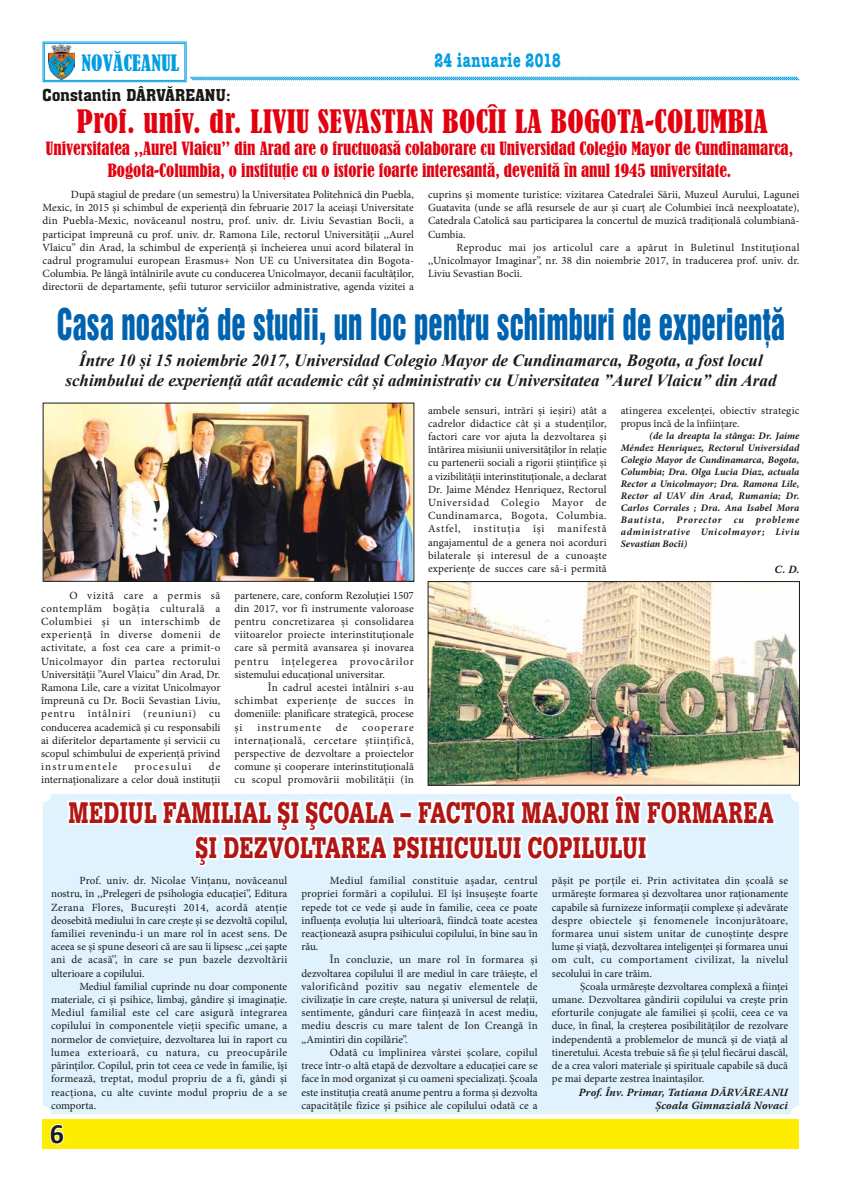
<style>
.page{position:relative;width:842px;height:1191px;background:#fff}
.page>*{position:absolute;margin:0;border:0;box-sizing:border-box;transform-origin:0 0}
.t1{font:40px "Helvetica Inserat ROM";letter-spacing:.005em;color:#0063af;scale:.71 1}
.t2{font:700 31px/35px "Serifa DEE";letter-spacing:.02em;color:#b01614;text-align:center;scale:.65 1}
.t3{font:30px "Bernard MT Condensed ROM";letter-spacing:.01em;color:#e3000f}
.t4{font:700 28px "Calibri";color:#1a1a18}
.t5{font:21px "Bernard MT Condensed ROM";letter-spacing:.01em;color:#009ee3}
.t6{font:700 20px "American Typ Itc DEE";letter-spacing:.05em;color:#009ee3;scale:.7 1}
.t7{font:500 18px "Aachen DEE";letter-spacing:.01em;color:#1a1a18}
.t8{font:17px/21.5px "Bernard MT Condensed ROM";color:#e3000f;text-align:center}
.t9{font:italic 700 17px/20.5px "Times New Roman";color:#1a1a18;text-align:center}
.t10{font:11px/13.2px "Minion Pro";letter-spacing:.005em;color:#1a1a18;text-align:justify}
.t11{font:italic 700 11px/13.2px "Warnock Pro";letter-spacing:.01em;color:#1a1a18;text-align:right}
.t12{font:11px "Minion Pro";letter-spacing:.09em;color:#1a1a18}
.t13{font:11px "Minion Pro";letter-spacing:.11em;color:#1a1a18}
.t14{font:italic 700 10px/12px "Minion Pro";letter-spacing:.06em;color:#1a1a18;text-align:justify}
</style>
<div class="page">
<div style="left:43px;top:1119px;width:756px;height:29px;background:#ffed00"></div>
<svg style="left:50px;top:1124px;width:15px;height:21px"></svg>
<svg style="left:42px;top:41px;width:758px;height:42px"></svg>
<div style="left:44px;top:43px;width:141px;height:38px;border:1px solid #009ee3"></div>
<img style="left:49px;top:44px;width:25px;height:35px">
<div style="left:43px;top:794px;width:756px;height:320px;background:#dff2fd;border-radius:9px"></div>
<img style="left:430px;top:583px;width:368px;height:200px">
<div style="left:428px;top:581px;width:372px;height:204px;border:1px solid #1a1a18"></div>
<img style="left:45px;top:405px;width:367px;height:174px">
<div style="left:43px;top:403px;width:371px;height:178px;border:1px solid #1a1a18"></div>
<svg style="left:67px;top:760px;width:710px;height:107px"></svg>
<h3 class="t5" style="left:81px;top:50px;width:100px">NOVĂCEANUL</h3>
<h3 class="t7" style="left:43px;top:85px;width:190px">Constantin DÂRVĂREANU:</h3>
<h3 class="t6" style="left:434px;top:48px;width:182px">24 ianuarie 2018</h3>
<h3 class="t3" style="left:77px;top:104px;width:692px">Prof. univ. dr. LIVIU SEVASTIAN BOCÎI LA BOGOTA-COLUMBIA</h3>
<h3 class="t8" style="left:46px;top:138px;width:749px">Universitatea ,,Aurel Vlaicu’’ din Arad are o fructuoasă colaborare cu Universidad Colegio Mayor de Cundinamarca,<br>Bogota-Columbia, o instituție cu o istorie foarte interesantă, devenită în anul 1945 universitate.</h3>
<p class="t10" style="left:43px;top:188px;width:373px;text-indent:28px">După stagiul de predare (un semestru) la Universitatea Politehnică din Puebla, Mexic, în 2015 și schimbul de experiență din februarie 2017 la aceiași Universitate din Puebla-Mexic, novăceanul nostru, prof. univ. dr. Liviu Sevastian Bocîi, a participat împreună cu prof. univ. dr. Ramona Lile, rectorul Universității ,,Aurel Vlaicu’’ din Arad, la schimbul de experiență și încheierea unui acord bilateral în cadrul programului european Erasmus+ Non UE cu Universitatea din Bogota-Columbia. Pe lângă întâlnirile avute cu conducerea Unicolmayor, decanii facultăților, directorii de departamente, șefii tuturor serviciilor administrative, agenda vizitei a</p>
<p class="t10" style="left:428px;top:188px;width:373px">cuprins și momente turistice: vizitarea Catedralei Sării, Muzeul Aurului, Lagunei Guatavita (unde se află resursele de aur și cuarț ale Columbiei încă neexploatate), Catedrala Catolică sau participarea la concertul de muzică tradițională columbiană-Cumbia.</p>
<p class="t10" style="left:428px;top:241px;width:373px;text-indent:28px">Reproduc mai jos articolul care a apărut în Buletinul Instituțional ,,Unicolmayor Imaginar’’, nr. 38 din noiembrie 2017, în traducerea prof. univ. dr.<br>Liviu Sevastian Bocîi.</p>
<h1 class="t1" style="left:57px;top:300px;width:1027px">Casa noastră de studii, un loc pentru schimburi de experiență</h1>
<h3 class="t9" style="left:65px;top:349px;width:713px">Între 10 și 15 noiembrie 2017, Universidad Colegio Mayor de Cundinamarca, Bogota, a fost locul schimbului de experiență atât academic cât și administrativ cu Universitatea ”Aurel Vlaicu” din Arad</h3>
<p class="t10" style="left:428px;top:403px;width:180px">ambele sensuri, intrări și ieșiri) atât a cadrelor didactice cât și a studenților, factori care vor ajuta la dezvoltarea și întărirea misiunii universităților în relație cu partenerii sociali a rigorii științifice și a vizibilității interinstituționale, a declarat Dr. Jaime Méndez Henriquez, Rectorul Universidad Colegio Mayor de Cundinamarca, Bogota, Columbia.<br>Astfel, instituția își manifestă angajamentul de a genera noi acorduri bilaterale și interesul de a cunoaște experiențe de succes care să-i permită</p>
<p class="t10" style="left:621px;top:403px;width:180px">atingerea excelenței, obiectiv strategic propus încă de la înființare.</p>
<p class="t14" style="left:621px;top:429px;width:180px;text-indent:28px">(de la dreapta la stânga: Dr. Jaime Méndez Henriquez, Rectorul Universidad Colegio Mayor de Cundinamarca, Bogota, Columbia; Dra. Olga Lucia Diaz, actuala Rector a Unicolmayor; Dra. Ramona Lile, Rector al UAV din Arad, Rumania; Dr.<br>Carlos Corrales ; Dra. Ana Isabel Mora Bautista, Prorector cu probleme administrative Unicolmayor; Liviu Sevastian Bocîi)</p>
<p class="t11" style="left:774px;top:563px;width:26px">C. D.</p>
<p class="t10" style="left:41px;top:588px;width:181px;text-indent:28px">O vizită care a permis să contemplăm bogăția culturală a Columbiei și un interschimb de experiență în diverse domenii de activitate, a fost cea care a primit-o Unicolmayor din partea rectorului Universității ”Aurel Vlaicu” din Arad, Dr.<br>Ramona Lile, care a vizitat Unicolmayor împreună cu Dr. Bocîi Sevastian Liviu, pentru întâlniri (reuniuni) cu conducerea academică și cu responsabili ai diferitelor departamente și servicii cu scopul schimbului de experiență privind instrumentele</p>
<p class="t10" style="left:41px;top:760px;width:181px;text-align:right">de<br>internaționalizare a celor două instituții</p>
<p class="t13" style="left:134px;top:759px;width:59px">procesului</p>
<p class="t10" style="left:235px;top:588px;width:181px">partenere, care, conform Rezoluției 1507 din 2017, vor fi instrumente valoroase pentru concretizarea și consolidarea viitoarelor proiecte interinstituționale care să permită avansarea și inovarea pentru înțelegerea provocărilor sistemului educațional universitar.</p>
<p class="t10" style="left:235px;top:681px;width:181px;text-indent:33px">În cadrul acestei întâlniri s-au schimbat experiențe de succes în domeniile: planificare strategică, procese și</p>
<p class="t12" style="left:257px;top:719px;width:65px">instrumente</p>
<p class="t10" style="left:336px;top:720px;width:13px">de</p>
<p class="t10" style="left:235px;top:720px;width:181px;text-indent:128px">cooperare internațională, cercetare științifică, perspective de dezvoltare a proiectelor comune și cooperare interinstituțională cu scopul promovării mobilității (în</p>
<h2 class="t2" style="left:68px;top:794px;width:1086px">MEDIUL FAMILIAL ŞI ŞCOALA – FACTORI MAJORI ÎN FORMAREA<br>ŞI DEZVOLTAREA PSIHICULUI COPILULUI</h2>
<p class="t10" style="left:51px;top:874px;width:238px;text-indent:28px">Prof. univ. dr. Nicolae Vințanu, novăceanul nostru, în ,,Prelegeri de psihologia educației’’, Editura Zerana Flores, București 2014, acordă atenție deosebită mediului în care crește și se dezvoltă copilul, familiei revenindu-i un mare rol în acest sens. De aceea se și spune deseori că are sau îi lipsesc ,,cei șapte ani de acasă’’, în care se pun bazele dezvoltării ulterioare a copilului.</p>
<p class="t10" style="left:51px;top:979px;width:238px;text-indent:28px">Mediul familial cuprinde nu doar componente materiale, ci și psihice, limbaj, gândire și imaginație.<br>Mediul familial este cel care asigură integrarea copilului în componentele vieții specific umane, a normelor de conviețuire, dezvoltarea lui în raport cu lumea exterioară, cu natura, cu preocupările părinților. Copilul, prin tot ceea ce vede în familie, își formează, treptat, modul propriu de a fi, gândi și reacționa, cu alte cuvinte modul propriu de a se comporta.</p>
<h3 class="t4" style="left:50px;top:1114px;width:16px">6</h3>
<p class="t10" style="left:301px;top:874px;width:238px;text-indent:28px">Mediul familial constituie așadar, centrul propriei formări a copilului. El își însușește foarte repede tot ce vede și aude în familie, ceea ce poate influența evoluția lui ulterioară, fiindcă toate acestea reacționează asupra psihicului copilului, în bine sau în rău.</p>
<p class="t10" style="left:301px;top:953px;width:238px;text-indent:28px">În concluzie, un mare rol în formarea și dezvoltarea copilului îl are mediul în care trăiește, el valorificând pozitiv sau negativ elementele de civilizație în care crește, natura și universul de relații, sentimente, gânduri care ființează în acest mediu, mediu descris cu mare talent de Ion Creangă în ,,Amintiri din copilărie’’.</p>
<p class="t10" style="left:301px;top:1045px;width:238px;text-indent:28px">Odată cu împlinirea vârstei școlare, copilul trece într-o altă etapă de dezvoltare a educației care se face în mod organizat și cu oameni specializați. Școala este instituția creată anume pentru a forma și dezvolta capacitățile fizice și psihice ale copilului odată ce a</p>
<p class="t10" style="left:552px;top:874px;width:238px">pășit pe porțile ei. Prin activitatea din școală se urmărește formarea și dezvoltarea unor raționamente capabile să furnizeze informații complexe și adevărate despre obiectele și fenomenele înconjurătoare, formarea unui sistem unitar de cunoștințe despre lume și viață, dezvoltarea inteligenței și formarea unui om cult, cu comportament civilizat, la nivelul secolului în care trăim.</p>
<p class="t10" style="left:552px;top:979px;width:238px;text-indent:28px">Școala urmărește dezvoltarea complexă a ființei umane. Dezvoltarea gândirii copilului va crește prin eforturile conjugate ale familiei și școlii, ceea ce va duce, în final, la creșterea posibilităților de rezolvare independentă a problemelor de muncă și de viață al tineretului. Acesta trebuie să fie și țelul fiecărui dascăl, de a crea valori materiale și spirituale capabile să ducă pe mai departe zestrea înaintașilor.</p>
<p class="t11" style="left:579px;top:1085px;width:211px">Prof. Înv. Primar, Tatiana DÂRVĂREANU<br>Școala Gimnazială Novaci</p>
</div>
